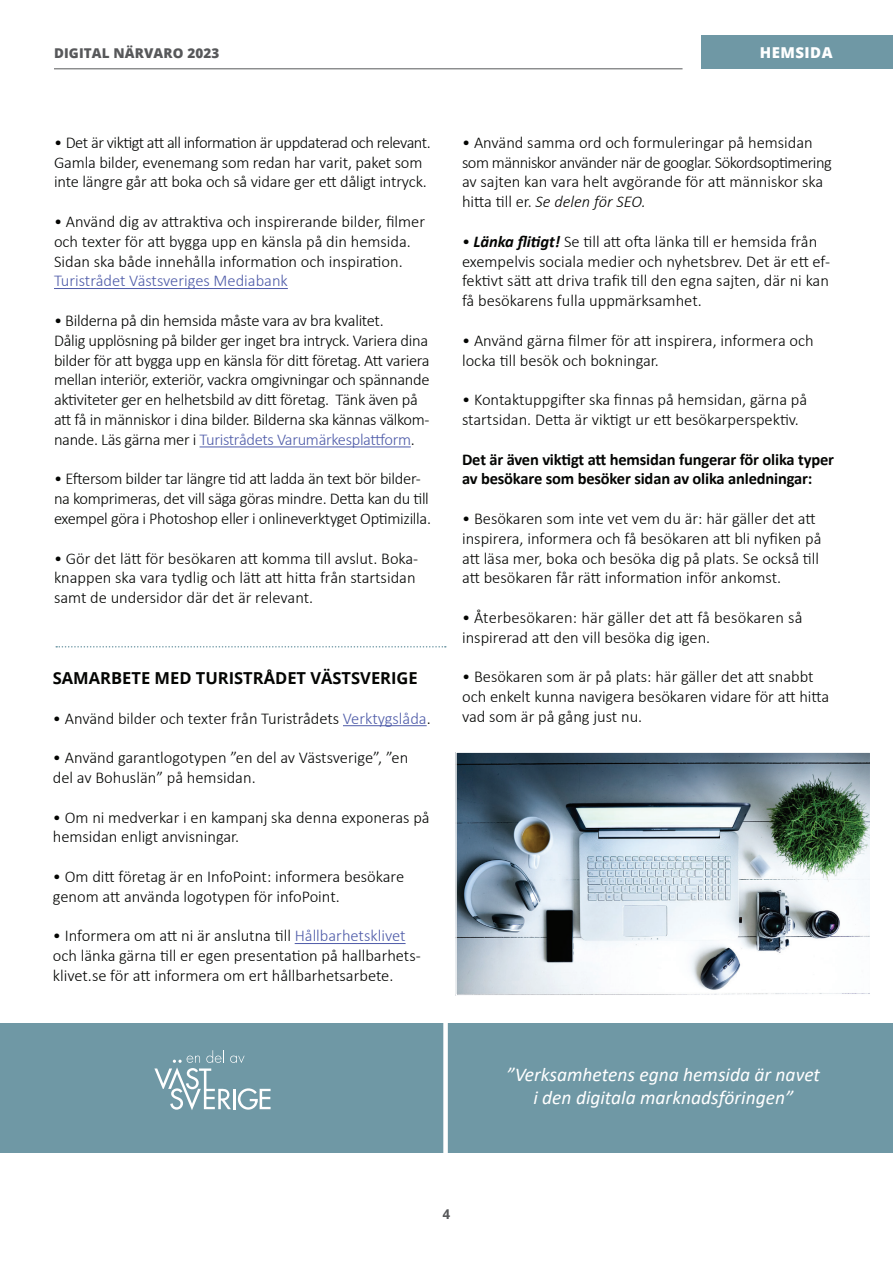
<style>
.page{position:relative;width:893px;height:1263px;background:#fff}
.page>*{position:absolute;margin:0;border:0;box-sizing:border-box;transform-origin:0 0}
.t1{font:italic 19.5px/23.4px "Calibri";color:#fff;text-align:center}
.t2{font:300 16.5px/19.8px "Calibri";letter-spacing:-.005em;color:#040503}
.t3{font:700 16.5px/19.8px "Calibri";letter-spacing:-.01em;color:#040503}
.t4{font:700 16.5px "Open Sans";color:#040503}
.t5{font:300 16.5px "Calibri";color:#4f5ca9}
.t6{font:800 15px "Open Sans";letter-spacing:.03em;color:#fff}
.t7{font:800 13.5px "Open Sans";letter-spacing:.01em;color:#57585a}
.t8{font:700 13.5px "Open Sans";color:#57585a}
.s1{color:#4f5ca9}
.s2{font-style:italic}
.s3{font-weight:700;font-style:italic}
</style>
<div class="page">
<div style="left:701px;top:36px;width:192px;height:33px;background:#6f98a5"></div>
<hr style="left:54px;top:68px;width:628px;height:1px;background:#57585a">
<hr style="left:54px;top:288px;width:234px;height:1px;background:#4f5ca9">
<hr style="left:200px;top:446px;width:211px;height:1px;background:#4f5ca9">
<div style="left:0;top:1024px;width:893px;height:129px;background:#6f98a5"></div>
<svg style="left:154px;top:1050px;width:117px;height:60px"></svg>
<hr style="left:343px;top:725px;width:84px;height:1px;background:#4f5ca9">
<hr style="left:295px;top:943px;width:111px;height:1px;background:#4f5ca9">
<img style="left:458px;top:754px;width:410px;height:239px">
<div style="left:455px;top:751px;width:416px;height:245px;border:2px solid #fff"></div>
<svg style="left:56px;top:646px;width:390px;height:1px"></svg>
<div style="left:443px;top:1003px;width:5px;height:170px;background:#fff"></div>
<p class="t7" style="left:54px;top:42px;width:167px">DIGITAL NÄRVARO 2023</p>
<p class="t6" style="left:760px;top:41px;width:74px">HEMSIDA</p>
<p class="t2" style="left:54px;top:132px;width:378px">• Det är viktigt att all information är uppdaterad och relevant.<br>Gamla bilder, evenemang som redan har varit, paket som inte längre går att boka och så vidare ger ett dåligt intryck.</p>
<p class="t2" style="left:54px;top:211px;width:373px">• Använd dig av attraktiva och inspirerande bilder, filmer och texter för att bygga upp en känsla på din hemsida.<br>Sidan ska både innehålla information och inspiration.</p>
<p class="t5" style="left:54px;top:271px;width:235px">Turistrådet Västsveriges Mediabank</p>
<p class="t2" style="left:54px;top:310px;width:377px">• Bilderna på din hemsida måste vara av bra kvalitet.<br>Dålig upplösning på bilder ger inget bra intryck. Variera dina bilder för att bygga upp en känsla för ditt företag. Att variera mellan interiör, exteriör, vackra omgivningar och spännande aktiviteter ger en helhetsbild av ditt företag. Tänk även på att få in människor i dina bilder. Bilderna ska kännas välkom&shy;nande. Läs gärna mer i <span class="s1">Turistrådets Varumärkesplattform</span>.</p>
<p class="t2" style="left:54px;top:469px;width:379px">• Eftersom bilder tar längre tid att ladda än text bör bilder&shy;na komprimeras, det vill säga göras mindre. Detta kan du till exempel göra i Photoshop eller i onlineverktyget Optimizilla.</p>
<p class="t2" style="left:54px;top:548px;width:366px">• Gör det lätt för besökaren att komma till avslut. Boka&shy;knappen ska vara tydlig och lätt att hitta från startsidan samt de undersidor där det är relevant.</p>
<p class="t4" style="left:53px;top:666px;width:366px">SAMARBETE MED TURISTRÅDET VÄSTSVERIGE</p>
<p class="t2" style="left:53px;top:708px;width:379px">• Använd bilder och texter från Turistrådets <span class="s1">Verktygslåda</span>.</p>
<p class="t2" style="left:53px;top:748px;width:357px">• Använd garantlogotypen ”en del av Västsverige”, ”en del av Bohuslän” på hemsidan.</p>
<p class="t2" style="left:53px;top:807px;width:378px">• Om ni medverkar i en kampanj ska denna exponeras på hemsidan enligt anvisningar.</p>
<p class="t2" style="left:53px;top:866px;width:353px">• Om ditt företag är en InfoPoint: informera besökare genom att använda logotypen för infoPoint.</p>
<p class="t2" style="left:53px;top:926px;width:369px">• Informera om att ni är anslutna till <span class="s1">Hållbarhetsklivet </span>och länka gärna till er egen presentation på hallbarhets&shy;klivet.se för att informera om ert hållbarhetsarbete.</p>
<p class="t2" style="left:462px;top:132px;width:371px">• Använd samma ord och formuleringar på hemsidan som människor använder när de googlar. Sökordsoptimering av sajten kan vara helt avgörande för att människor ska hitta till er. <span class="s2">Se delen för SEO.</span></p>
<p class="t2" style="left:462px;top:231px;width:370px">• <span class="s3">Länka flitigt!</span> Se till att ofta länka till er hemsida från exempelvis sociala medier och nyhetsbrev. Det är ett ef&shy;fektivt sätt att driva trafi k till den egna sajten, där ni kan få besökarens fulla uppmärksamhet.</p>
<p class="t2" style="left:462px;top:330px;width:353px">• Använd gärna fi lmer för att inspirera, informera och locka till besök och bokningar.</p>
<p class="t2" style="left:462px;top:390px;width:347px">• Kontaktuppgifter ska fi nnas på hemsidan, gärna på startsidan. Detta är viktigt ur ett besökarperspektiv.</p>
<p class="t3" style="left:462px;top:449px;width:373px">Det är även viktigt att hemsidan fungerar för olika typer av besökare som besöker sidan av olika anledningar:</p>
<p class="t2" style="left:462px;top:508px;width:361px">• Besökaren som inte vet vem du är: här gäller det att inspirera, informera och få besökaren att bli nyfi ken på att läsa mer, boka och besöka dig på plats. Se också till att besökaren får rätt information inför ankomst.</p>
<p class="t2" style="left:462px;top:607px;width:342px">• Återbesökaren: här gäller det att få besökaren så inspirerad att den vill besöka dig igen.</p>
<p class="t2" style="left:462px;top:667px;width:369px">• Besökaren som är på plats: här gäller det att snabbt och enkelt kunna navigera besökaren vidare för att hitta vad som är på gång just nu.</p>
<p class="t1" style="left:507px;top:1062px;width:315px">”Verksamhetens egna hemsida är navet i den digitala marknadsföringen”</p>
<p class="t8" style="left:443px;top:1205px;width:9px">4</p>
</div>
